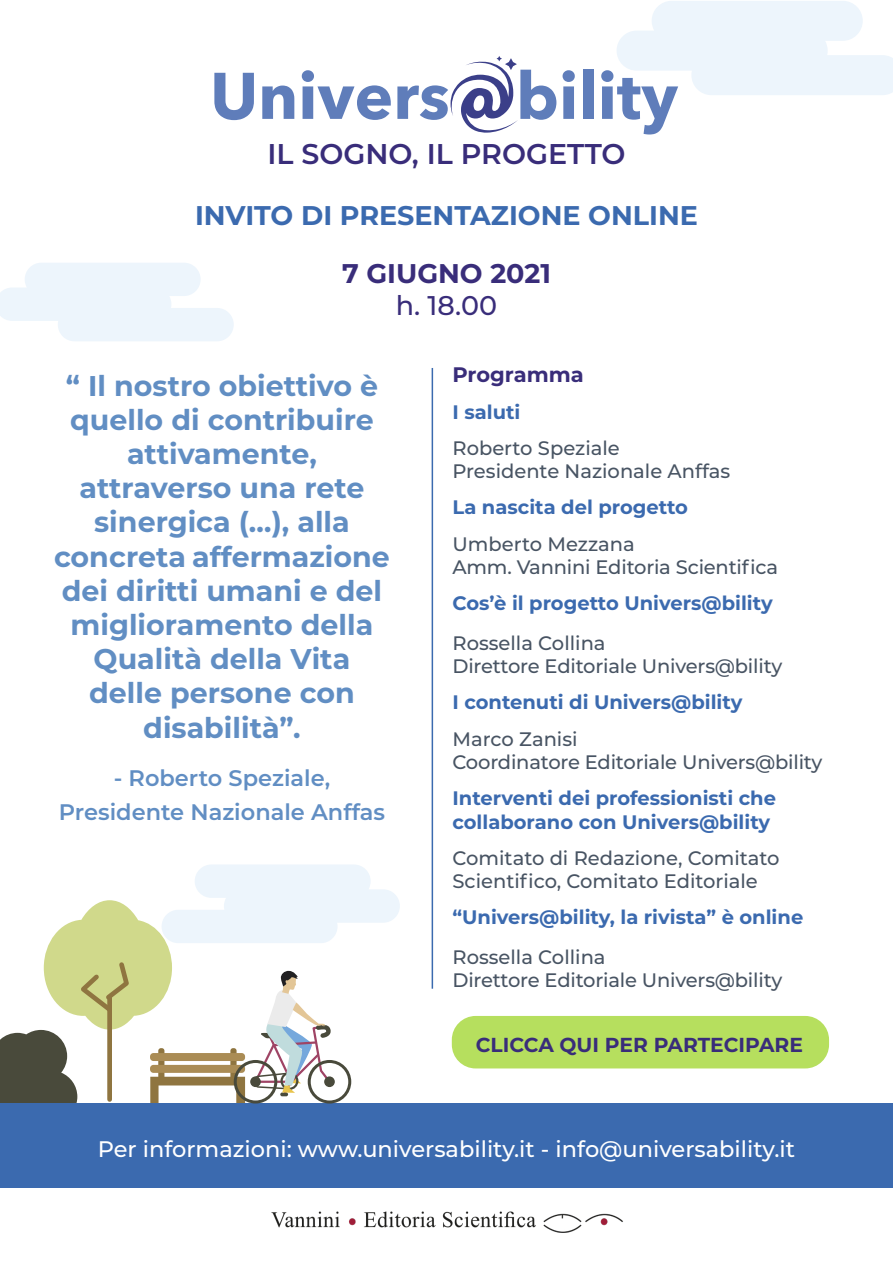
<style>
.page{position:relative;width:893px;height:1263px;background:#fff}
.page>*{position:absolute;margin:0;border:0;box-sizing:border-box;transform-origin:0 0}
.t1{font:700 28.5px/34.2px "Montserrat";color:#618ec3;text-align:center}
.t2{font:600 28.5px "Montserrat";color:#392d7a}
.t3{font:700 27px "Montserrat";color:#3b6aaf}
.t4{font:700 27px "Montserrat";color:#392d7a}
.t5{font:500 27px "Montserrat";color:#392d7a}
.t6{font:500 22.5px "Montserrat";color:#fff}
.t7{font:600 22.5px/34.2px "Montserrat";color:#618ec3;text-align:center}
.t8{font:700 21px "Montserrat";color:#392d7a}
.t9{font:700 20.25px "Montserrat";color:#392d7a}
.Nome{font:700 19.5px/23.4px "Montserrat";color:#3b6aaf}
.Affiliazione{font:500 19.5px "Montserrat";letter-spacing:-.01em;color:#485463}
.Nome-2{font:500 19.5px/23.4px "Montserrat";color:#485463}
</style>
<div class="page">
<div style="left:0;top:1103px;width:893px;height:85px;background:#3b6aaf"></div>
<svg style="left:214px;top:73px;width:40px;height:47px"></svg>
<svg style="left:262px;top:86px;width:32px;height:33px"></svg>
<svg style="left:302px;top:70px;width:89px;height:50px"></svg>
<svg style="left:397px;top:56px;width:159px;height:77px"></svg>
<svg style="left:563px;top:70px;width:12px;height:49px"></svg>
<div style="left:583px;top:70px;width:10px;height:49px;background:#5f7dba"></div>
<hr style="left:432px;top:368px;width:1px;height:621px;background:#3b6aaf">
<div style="left:452px;top:1016px;width:377px;height:52px;background:#b6df5e;border-radius:24px"></div>
<svg style="left:0;top:865px;width:400px;height:238px"></svg>
<svg style="left:601px;top:1px;width:292px;height:133px"></svg>
<svg style="left:0;top:263px;width:234px;height:78px"></svg>
<img style="left:271px;top:1211px;width:352px;height:22px">
<p class="t2" style="left:267px;top:133px;width:360px">IL SOGNO, IL PROGETTO</p>
<p class="t3" style="left:195px;top:196px;width:504px">INVITO DI PRESENTAZIONE ONLINE</p>
<p class="t4" style="left:342px;top:254px;width:210px">7 GIUGNO 2021</p>
<p class="t5" style="left:396px;top:287px;width:103px">h. 18.00</p>
<p class="t1" style="left:54px;top:367px;width:337px">“ Il nostro obiettivo è quello di contribuire attivamente, attraverso una rete sinergica (…), alla concreta affermazione dei diritti umani e del miglioramento della<br>Qualità della Vita delle persone con disabilità”.</p>
<p class="t7" style="left:59px;top:760px;width:328px">- Roberto Speziale,<br>Presidente Nazionale Anffas</p>
<p class="t8" style="left:452px;top:359px;width:133px">Programma</p>
<p class="Nome" style="left:452px;top:399px;width:69px">I saluti</p>
<p class="Nome-2" style="left:452px;top:435px;width:169px">Roberto Speziale</p>
<p class="Affiliazione" style="left:452px;top:458px;width:279px">Presidente Nazionale Anffas</p>
<p class="Nome" style="left:452px;top:495px;width:237px">La nascita del progetto</p>
<p class="Nome-2" style="left:452px;top:531px;width:184px">Umberto Mezzana</p>
<p class="Affiliazione" style="left:452px;top:553px;width:327px">Amm. Vannini Editoria Scientifica</p>
<p class="Nome" style="left:452px;top:590px;width:322px">Cos’è il progetto Univers@bility</p>
<p class="Nome-2" style="left:452px;top:630px;width:155px">Rossella Collina</p>
<p class="Affiliazione" style="left:452px;top:653px;width:331px">Direttore Editoriale Univers@bility</p>
<p class="Nome" style="left:452px;top:690px;width:291px">I contenuti di Univers@bility</p>
<p class="Nome-2" style="left:452px;top:726px;width:127px">Marco Zanisi</p>
<p class="Affiliazione" style="left:452px;top:748px;width:372px">Coordinatore Editoriale Univers@bility</p>
<p class="Nome" style="left:452px;top:785px;width:325px">Interventi dei professionisti che collaborano con Univers@bility</p>
<p class="Nome-2" style="left:452px;top:845px;width:329px">Comitato di Redazione, Comitato<br>Scientifico, Comitato Editoriale</p>
<p class="Nome" style="left:452px;top:905px;width:352px">“Univers@bility, la rivista” è online</p>
<p class="Nome-2" style="left:452px;top:945px;width:155px">Rossella Collina</p>
<p class="Affiliazione" style="left:452px;top:967px;width:331px">Direttore Editoriale Univers@bility</p>
<p class="t9" style="left:476px;top:1030px;width:329px">CLICCA QUI PER PARTECIPARE</p>
<p class="t6" style="left:98px;top:1133px;width:699px">Per informazioni: www.universability.it - info@universability.it</p>
</div>
